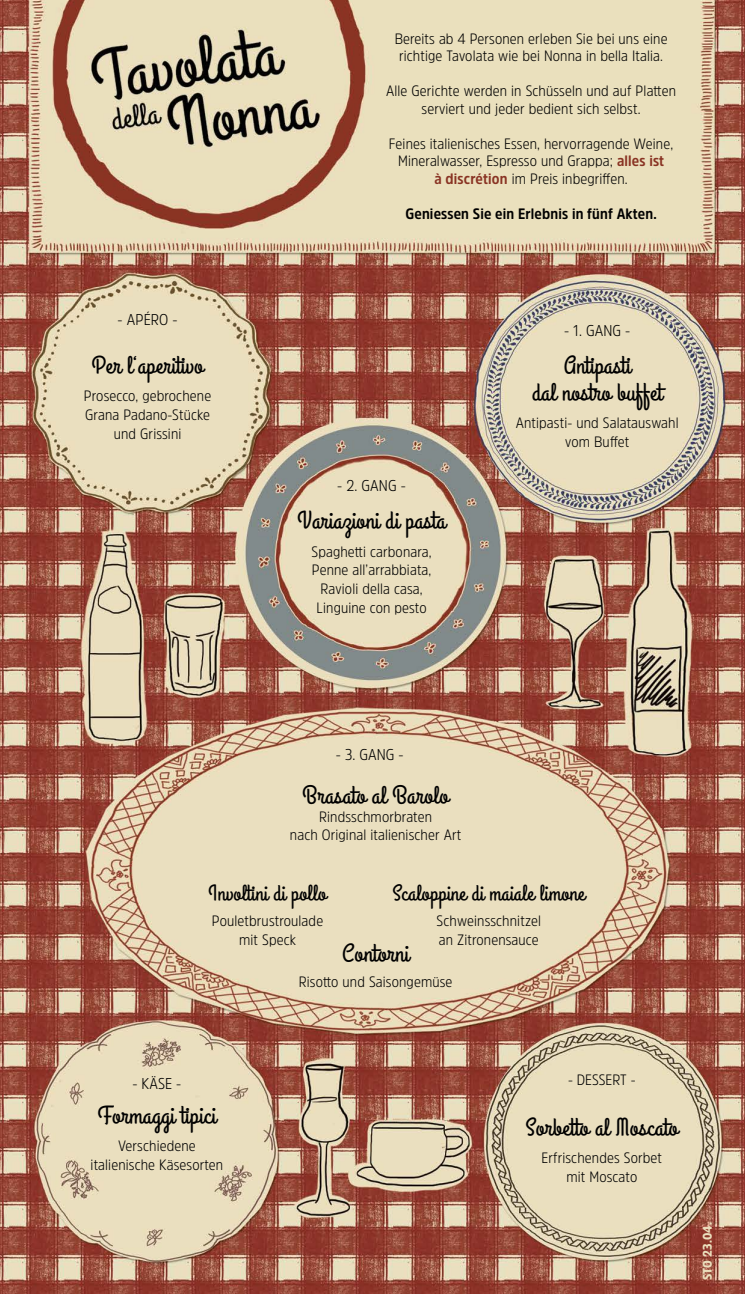
<style>
.page{position:relative;width:745px;height:1294px;background:#fff}
.page>*{position:absolute;margin:0;border:0;box-sizing:border-box;transform-origin:0 0}
.t1{font:25px/27.1px "Grand Hotel";letter-spacing:.01em;color:#000;text-align:center}
.t2{font:22.5px "Grand Hotel";letter-spacing:.01em;color:#000}
.t3{font:300 15.62px "Amsi Pro Narw";letter-spacing:.005em;color:#000}
.t4{font:300 15px/18.8px "Amsi Pro Narw";letter-spacing:.01em;color:#000;text-align:center}
.t5{font:700 15px "Amsi Pro Narw";letter-spacing:.01em;color:#000}
.t6{font:900 12.5px "Amsi Pro Narw";color:#ebdfbd}
.s1{font-weight:700;color:#893323}
</style>
<div class="page">
<img style="left:0;top:0;width:744px;height:1293px">
<p class="t3" style="left:118px;top:309px;width:61px">- APÉRO -</p>
<h1 class="t1" style="left:92px;top:352px;width:113px">Per l‘aperitivo</h1>
<p class="t4" style="left:84px;top:386px;width:129px">Prosecco, gebrochene<br>Grana Padano-Stücke und Grissini</p>
<p class="t4" style="left:394px;top:29px;width:274px;line-height:17.5px;text-align:left">Bereits ab 4 Personen erleben Sie bei uns eine richtige Tavolata wie bei Nonna in bella Italia.</p>
<p class="t4" style="left:386px;top:82px;width:291px;line-height:17.5px">Alle Gerichte werden in Schüsseln und auf Platten serviert und jeder bedient sich selbst.</p>
<p class="t4" style="left:389px;top:134px;width:285px;line-height:17.5px">Feines italienisches Essen, hervorragende Weine,<br>Mineralwasser, Espresso und Grappa; <span class="s1">alles ist<br>à discrétion</span> im Preis inbegriffen.</p>
<p class="t5" style="left:405px;top:203px;width:252px">Geniessen Sie ein Erlebnis in fünf Akten.</p>
<p class="t3" style="left:563px;top:320px;width:68px">- 1. GANG -</p>
<p class="t3" style="left:337px;top:475px;width:70px">- 2. GANG -</p>
<h1 class="t1" style="left:297px;top:508px;width:149px">Variazioni di pasta</h1>
<p class="t4" style="left:311px;top:541px;width:122px">Spaghetti carbonara,<br>Penne all’arrabbiata,<br>Ravioli della casa,<br>Linguine con pesto</p>
<h1 class="t1" style="left:532px;top:352px;width:131px">Antipasti<br>dal nostro buffet</h1>
<p class="t4" style="left:515px;top:413px;width:164px">Antipasti- und Salatauswahl vom Buffet</p>
<p class="t3" style="left:335px;top:743px;width:69px">- 3. GANG -</p>
<h1 class="t1" style="left:302px;top:782px;width:148px">Brasato al Barolo</h1>
<p class="t4" style="left:290px;top:806px;width:173px">Rindsschmorbraten<br>nach Original italienischer Art</p>
<h2 class="t2" style="left:392px;top:878px;width:194px">Scaloppine di maiale limone</h2>
<p class="t4" style="left:436px;top:910px;width:106px;text-align:left">Schweinsschnitzel an Zitronensauce</p>
<h1 class="t1" style="left:342px;top:940px;width:68px">Contorni</h1>
<p class="t4" style="left:298px;top:971px;width:155px">Risotto und Saisongemüse</p>
<h2 class="t2" style="left:208px;top:878px;width:119px">Involtini di pollo</h2>
<p class="t4" style="left:212px;top:910px;width:113px">Pouletbrustroulade mit Speck</p>
<p class="t3" style="left:132px;top:1073px;width:51px">- KÄSE -</p>
<h1 class="t1" style="left:98px;top:1102px;width:120px">Formaggi tipici</h1>
<p class="t4" style="left:91px;top:1135px;width:134px">Verschiedene italienische Käsesorten</p>
<p class="t4" style="left:567px;top:1069px;width:69px">- DESSERT -</p>
<h1 class="t1" style="left:525px;top:1114px;width:154px">Sorbetto al Moscato</h1>
<p class="t4" style="left:541px;top:1148px;width:122px">Erfrischendes Sorbet mit Moscato</p>
<p class="t6" style="left:698px;top:1279px;width:59px;rotate:-90deg">STO 23.04.</p>
</div>
